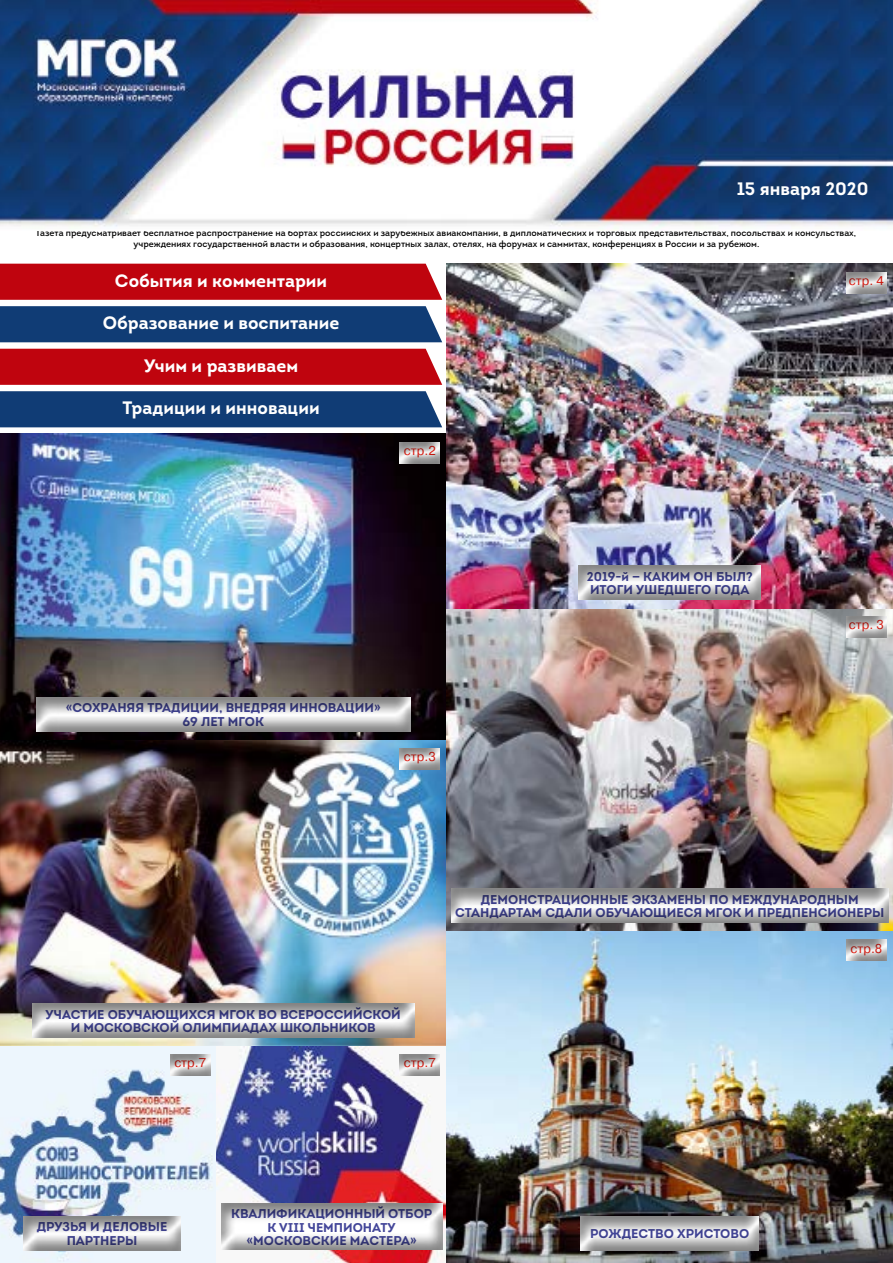
<style>
.page{position:relative;width:893px;height:1263px;background:#fff}
.page>*{position:absolute;margin:0;border:0;box-sizing:border-box;transform-origin:0 0}
.t1{font:700 18px "Intro";color:#fff}
.t2{font:700 12.75px/13.5px "Intro";color:#434699;text-align:center}
.t3{font:12.75px "Pragmatica";color:#e71e13}
.t4{font:9px/10.8px "Intro";color:#000;text-align:center}
</style>
<div class="page">
<img style="left:0;top:434px;width:446px;height:829px">
<img style="left:446px;top:264px;width:447px;height:999px">
<img style="left:0;top:0;width:893px;height:230px">
<div style="left:0;top:264px;width:442px;height:36px;background:#bf040e"></div>
<div style="left:0;top:306px;width:442px;height:36px;background:#103c75"></div>
<div style="left:0;top:349px;width:442px;height:36px;background:#bf040e"></div>
<div style="left:386px;top:432px;width:70px;height:34px;background:#000;opacity:.5"></div>
<div style="left:833px;top:605px;width:60px;height:35px;background:#000;opacity:.5"></div>
<div style="left:567px;top:1205px;width:205px;height:47px;background:#000;opacity:.5"></div>
<div style="left:833px;top:929px;width:60px;height:34px;background:#000;opacity:.5"></div>
<div style="left:19px;top:992px;width:408px;height:48px;background:#000;opacity:.5"></div>
<div style="left:833px;top:261px;width:60px;height:34px;background:#000;opacity:.5"></div>
<div style="left:565px;top:555px;width:209px;height:46px;background:#000;opacity:.5"></div>
<div style="left:386px;top:738px;width:70px;height:34px;background:#000;opacity:.5"></div>
<div style="left:24px;top:686px;width:398px;height:48px;background:#000;opacity:.5"></div>
<div style="left:438px;top:878px;width:455px;height:47px;background:#000;opacity:.5"></div>
<div style="left:208px;top:1192px;width:248px;height:60px;background:#000;opacity:.5"></div>
<div style="left:386px;top:1044px;width:70px;height:34px;background:#000;opacity:.5"></div>
<div style="left:0;top:391px;width:442px;height:36px;background:#103c75"></div>
<div style="left:157px;top:1044px;width:69px;height:34px;background:#000;opacity:.5"></div>
<div style="left:10px;top:1205px;width:184px;height:47px;background:#000;opacity:.5"></div>
<h1 class="t1" style="left:737px;top:177px;width:133px">15 января 2020</h1>
<p class="t4" style="left:37px;top:228px;width:821px">Газета предусматривает бесплатное распространение на бортах российских и зарубежных авиакомпаний, в дипломатических и торговых представительствах, посольствах и консульствах, учреждениях государственной власти и образования, концертных залах, отелях, на форумах и саммитах, конференциях в России и за рубежом.</p>
<h1 class="t1" style="left:115px;top:269px;width:214px">События и комментарии</h1>
<h1 class="t1" style="left:103px;top:311px;width:238px">Образование и воспитание</h1>
<h1 class="t1" style="left:144px;top:354px;width:155px">Учим и развиваем</h1>
<h1 class="t1" style="left:123px;top:396px;width:199px">Традиции и инновации</h1>
<p class="t3" style="left:404px;top:443px;width:33px">стр.2</p>
<p class="t2" style="left:66px;top:701px;width:316px">«СОХРАНЯЯ ТРАДИЦИИ, ВНЕДРЯЯ ИННОВАЦИИ»<br>69 ЛЕТ МГОК</p>
<p class="t3" style="left:404px;top:749px;width:33px">стр.3</p>
<p class="t3" style="left:849px;top:273px;width:36px">стр. 4</p>
<p class="t2" style="left:587px;top:569px;width:167px;text-align:left">2019-й — КАКИМ ОН БЫЛ?<br>ИТОГИ УШЕДШЕГО ГОДА</p>
<p class="t3" style="left:849px;top:617px;width:36px">стр. 3</p>
<p class="t2" style="left:455px;top:892px;width:431px">ДЕМОНСТРАЦИОННЫЕ ЭКЗАМЕНЫ ПО МЕЖДУНАРОДНЫМ<br>СТАНДАРТАМ СДАЛИ ОБУЧАЮЩИЕСЯ МГОК И ПРЕДПЕНСИОНЕРЫ</p>
<p class="t3" style="left:850px;top:940px;width:33px">стр.8</p>
<p class="t2" style="left:46px;top:1007px;width:357px">УЧАСТИЕ ОБУЧАЮЩИХСЯ МГОК ВО ВСЕРОССИЙСКОЙ<br>И МОСКОВСКОЙ ОЛИМПИАДАХ ШКОЛЬНИКОВ</p>
<p class="t3" style="left:174px;top:1055px;width:33px">стр.7</p>
<p class="t3" style="left:404px;top:1055px;width:33px">стр.7</p>
<p class="t2" style="left:37px;top:1220px;width:132px">ДРУЗЬЯ И ДЕЛОВЫЕ<br>ПАРТНЕРЫ</p>
<p class="t2" style="left:231px;top:1207px;width:203px">КВАЛИФИКАЦИОННЫЙ ОТБОР<br>К VIII ЧЕМПИОНАТУ «МОСКОВСКИЕ МАСТЕРА»</p>
<p class="t2" style="left:590px;top:1227px;width:160px">РОЖДЕСТВО ХРИСТОВО</p>
</div>
